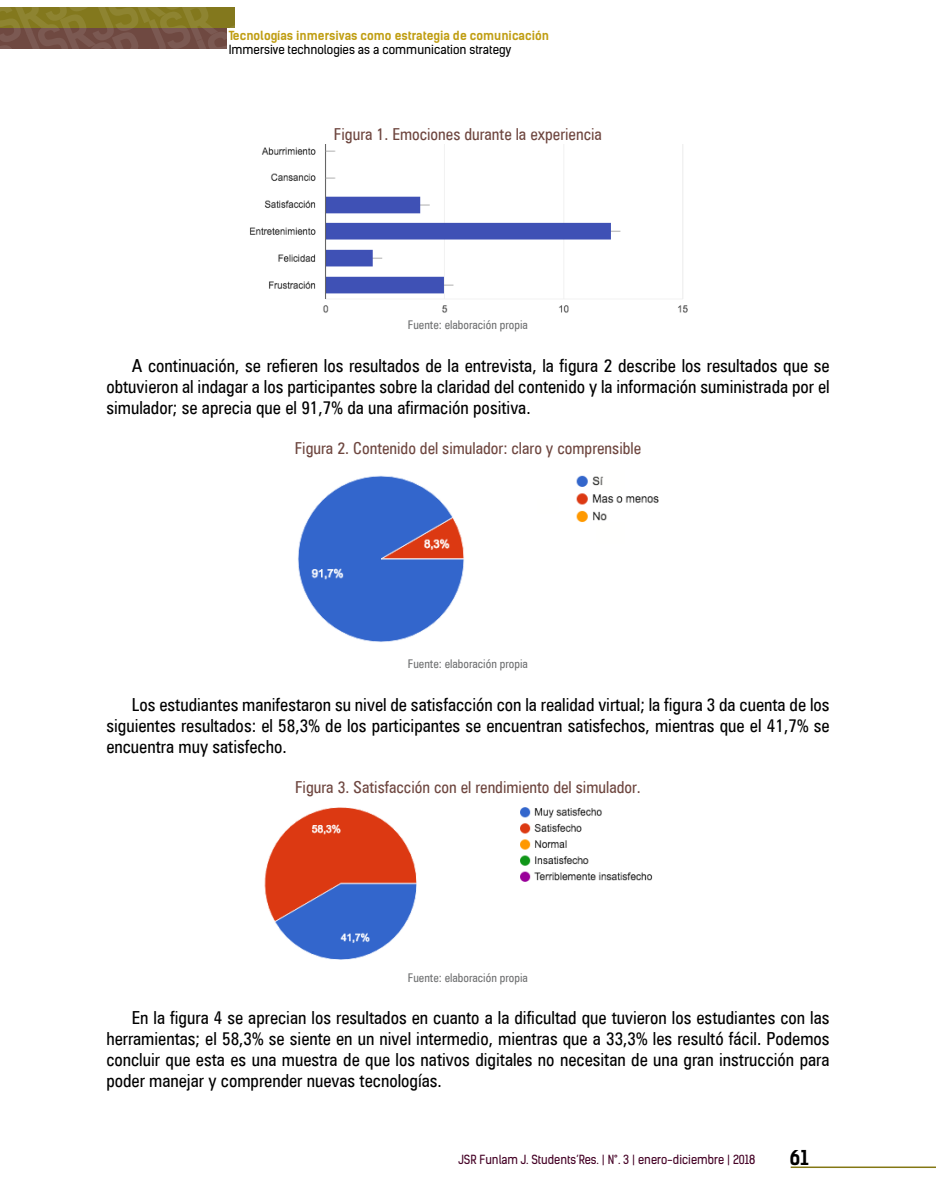
<style>
.page{position:relative;width:936px;height:1191px;background:#fff}
.page>*{position:absolute;margin:0;border:0;box-sizing:border-box;transform-origin:0 0}
.t1{font:700 19.5px "Kelson Sans";color:#000}
.t2{font:condensed 18px/21px "Zurich BT";color:#000;text-align:justify}
.t3{font:condensed 16.5px "Zurich BT";color:#6e463f}
.t4{font:condensed 12px "Zurich BT";color:#707172}
.t5{font:12px "Kelson Sans";color:#440025;scale:.96 1}
.t6{font:700 12px "Kelson Sans";color:#c09e13}
.t7{font:12px "Kelson Sans";color:#000}
</style>
<div class="page">
<div style="left:1px;top:8px;width:233px;height:20px;background:linear-gradient(to right,#897f29,#877c24)"></div>
<div style="left:1px;top:28px;width:225px;height:21px;background:#755049"></div>
<hr style="left:790px;top:1166px;width:145px;height:2px;background:#837713">
<img style="left:250px;top:145px;width:438px;height:168px">
<img style="left:298px;top:475px;width:361px;height:167px">
<img style="left:264px;top:807px;width:389px;height:153px">
<p class="t6" style="left:229px;top:28px;width:322px">Tecnologías inmersivas como estrategia de comunicación</p>
<p class="t7" style="left:229px;top:42px;width:284px">Immersive technologies as a communication strategy</p>
<p class="t3" style="left:334px;top:124px;width:269px">Figura 1. Emociones durante la experiencia</p>
<p class="t4" style="left:408px;top:318px;width:122px">Fuente: elaboración propia</p>
<p class="t2" style="left:106px;top:354px;width:724px;text-indent:26px">A continuación, se refieren los resultados de la entrevista, la figura 2 describe los resultados que se obtuvieron al indagar a los participantes sobre la claridad del contenido y la información suministrada por el simulador; se aprecia que el 91,7% da una afirmación positiva.</p>
<p class="t3" style="left:295px;top:438px;width:348px">Figura 2. Contenido del simulador: claro y comprensible</p>
<p class="t4" style="left:408px;top:656px;width:122px">Fuente: elaboración propia</p>
<p class="t2" style="left:106px;top:693px;width:724px;text-indent:26px">Los estudiantes manifestaron su nivel de satisfacción con la realidad virtual; la figura 3 da cuenta de los siguientes resultados: el 58,3% de los participantes se encuentran satisfechos, mientras que el 41,7% se encuentra muy satisfecho.</p>
<p class="t3" style="left:295px;top:777px;width:347px">Figura 3. Satisfacción con el rendimiento del simulador.</p>
<p class="t4" style="left:408px;top:970px;width:122px">Fuente: elaboración propia</p>
<p class="t2" style="left:106px;top:1007px;width:724px;text-indent:26px">En la figura 4 se aprecian los resultados en cuanto a la dificultad que tuvieron los estudiantes con las herramientas; el 58,3% se siente en un nivel intermedio, mientras que a 33,3% les resultó fácil. Podemos concluir que esta es una muestra de que los nativos digitales no necesitan de una gran instrucción para poder manejar y comprender nuevas tecnologías.</p>
<p class="t5" style="left:458px;top:1152px;width:311px">JSR Funlam J. Students’Res. | N°. 3 | enero-diciembre | 2018</p>
<p class="t1" style="left:789px;top:1145px;width:21px">61</p>
</div>
